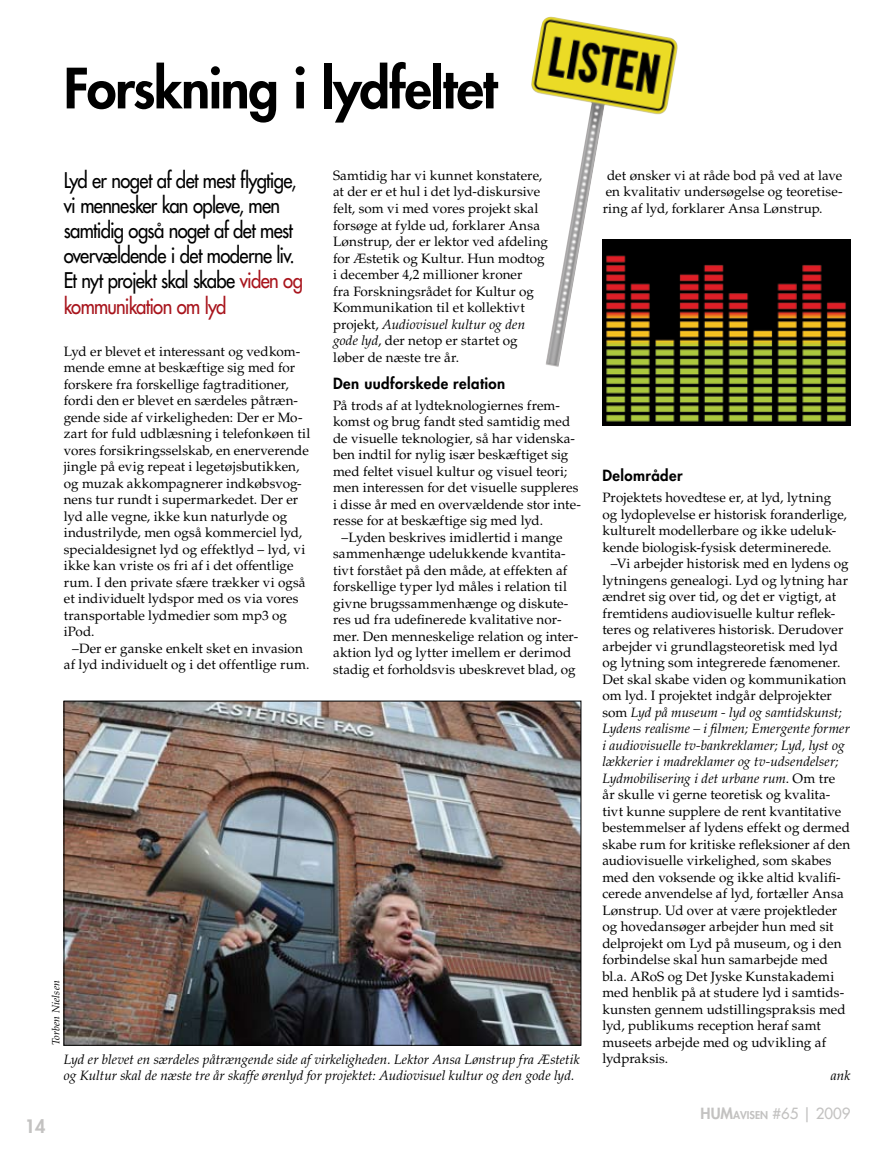
<style>
.page{position:relative;width:893px;height:1149px;background:#fff}
.page>*{position:absolute;margin:0;border:0;box-sizing:border-box;transform-origin:0 0}
.t1{font:800 54px "Futura Std";letter-spacing:-.025em;color:#000}
.t2{font:500 21px/25.2px "Futura Std";letter-spacing:-.035em;color:#000;scale:.88 1}
.t3{font:800 18px "Futura Std";color:#c3c2c1}
.t4{font:800 15px "Futura Std";letter-spacing:.03em;color:#000}
.t5{font:500 15px "Futura Std";color:#c3c2c1}
.t6{font:13.5px/16.5px "Palatino LT Std";letter-spacing:.005em;color:#000}
.t7{font:italic 13.5px/16.2px "Palatino LT Std";letter-spacing:.005em;color:#000}
.t8{font:italic 10.5px "Palatino LT Std";letter-spacing:.015em;color:#000}
.t9{font:800 10.5px "Futura Std";color:#c3c2c1}
.s1{color:#a8141c}
.s2{font-style:italic}
.s3{font-size:15px}
</style>
<div class="page">
<img style="left:66px;top:702px;width:513px;height:341px">
<img style="left:531px;top:17px;width:147px;height:350px">
<img style="left:602px;top:239px;width:249px;height:186px">
<h1 class="t1" style="left:64px;top:54px;width:435px">Forskning i lydfeltet</h1>
<h2 class="t2" style="left:64px;top:167px;width:273px">Lyd er noget af det mest flygtige, vi mennesker kan opleve, men samtidig også noget af det mest overvældende i det moderne liv.<br>Et nyt projekt skal skabe <span class="s1">viden og kommunikation om lyd</span></h2>
<p class="t6" style="left:64px;top:343px;width:248px">Lyd er blevet et interessant og vedkom&shy;mende emne at beskæftige sig med for forskere fra forskellige fagtraditioner, fordi den er blevet en særdeles påtræn&shy;gende side af virkeligheden: Der er Mo&shy;zart for fuld udblæsning i telefonkøen til vores forsikringsselskab, en enerverende jingle på evig repeat i legetøjsbutikken, og muzak akkompagnerer indkøbsvog&shy;nens tur rundt i supermarkedet. Der er lyd alle vegne, ikke kun naturlyde og industrilyde, men også kommerciel lyd, specialdesignet lyd og effektlyd – lyd, vi ikke kan vriste os fri af i det offentlige rum. I den private sfære trækker vi også et individuelt lydspor med os via vores transportable lydmedier som mp3 og iPod.</p>
<p class="t6" style="left:64px;top:640px;width:247px;text-align:center">–Der er ganske enkelt sket en invasion<br>af lyd individuelt og i det offentlige rum.</p>
<p class="t6" style="left:333px;top:167px;width:216px">Samtidig har vi kunnet konstatere, at der er et hul i det lyd-diskursive felt, som vi med vores projekt skal forsøge at fylde ud, forklarer Ansa Lønstrup, der er lektor ved afdeling for Æstetik og Kultur. Hun modtog i december 4,2 millioner kroner<br>fra Forskningsrådet for Kultur og Kommunikation til et kollektivt projekt, <span class="s2">Audiovisuel kultur og den gode lyd</span>, der netop er startet og løber de næste tre år.</p>
<p class="t4" style="left:333px;top:373px;width:174px">Den uudforskede relation</p>
<p class="t6" style="left:333px;top:397px;width:249px">På trods af at lydteknologiernes frem&shy;komst og brug fandt sted samtidig med de visuelle teknologier, så har videnska&shy;ben indtil for nylig især beskæftiget sig med feltet visuel kultur og visuel teori; men interessen for det visuelle suppleres i disse år med en overvældende stor inte&shy;resse for at beskæftige sig med lyd.</p>
<p class="t6" style="left:333px;top:529px;width:247px;text-indent:9px">–Lyden beskrives imidlertid i mange sammenhænge udelukkende kvantita&shy;tivt forstået på den måde, at effekten af forskellige typer lyd måles i relation til givne brugssammenhænge og diskute&shy;res ud fra udefinerede kvalitative nor&shy;mer. Den menneskelige relation og inter&shy;aktion lyd og lytter imellem er derimod stadig et forholdsvis ubeskrevet blad, og</p>
<p class="t8" style="left:50px;top:1045px;width:67px;rotate:-90deg">Torben Nielsen</p>
<h3 class="t3" style="left:25px;top:1114px;width:22px">14</h3>
<p class="t7" style="left:64px;top:1050px;width:517px">Lyd er blevet en særdeles påtrængende side af virkeligheden. Lektor Ansa Lønstrup fra Æstetik og Kultur skal de næste tre år skaffe ørenlyd for projektet: Audiovisuel kultur og den gode lyd.</p>
<p class="t6" style="left:603px;top:167px;width:241px;text-align:justify;text-indent:4px">det ønsker vi at råde bod på ved at lave en kvalitativ undersøgelse og teoretise&shy;ring af lyd, forklarer Ansa Lønstrup.</p>
<p class="t4" style="left:602px;top:466px;width:82px">Delområder</p>
<p class="t6" style="left:602px;top:489px;width:246px">Projektets hovedtese er, at lyd, lytning og lydoplevelse er historisk foranderlige, kulturelt modellerbare og ikke udeluk&shy;kende biologisk-fysisk determinerede.</p>
<p class="t6" style="left:602px;top:555px;width:249px;text-indent:9px">–Vi arbejder historisk med en lydens og lytningens genealogi. Lyd og lytning har ændret sig over tid, og det er vigtigt, at fremtidens audiovisuelle kultur reflek&shy;teres og relativeres historisk. Derudover arbejder vi grundlagsteoretisk med lyd og lytning som integrerede fænomener.<br>Det skal skabe viden og kommunikation om lyd. I projektet indgår delprojekter som <span class="s2">Lyd på museum - lyd og samtidskunst; Lydens realisme – i filmen; Emergente former i audiovisuelle tv-bankreklamer; Lyd, lyst og lækkerier i madreklamer og tv-udsendelser; Lydmobilisering i det urbane rum</span>. Om tre år skulle vi gerne teoretisk og kvalita&shy;tivt kunne supplere de rent kvantitative bestemmelser af lydens effekt og dermed skabe rum for kritiske refleksioner af den audiovisuelle virkelighed, som skabes med den voksende og ikke altid kvalifi&shy;cerede anvendelse af lyd, fortæller Ansa Lønstrup. Ud over at være projektleder og hovedansøger arbejder hun med sit delprojekt om Lyd på museum, og i den forbindelse skal hun samarbejde med bl.a. ARoS og Det Jyske Kunstakademi med henblik på at studere lyd i samtids&shy;kunsten gennem udstillingspraksis med lyd, publikums reception heraf samt museets arbejde med og udvikling af lydpraksis.</p>
<p class="t7" style="left:831px;top:1066px;width:21px">ank</p>
<p class="t9" style="left:701px;top:1107px;width:40px"><span class="s3">HUM</span>AVISEN</p>
<p class="t5" style="left:772px;top:1103px;width:79px">#65 | 2009</p>
</div>
